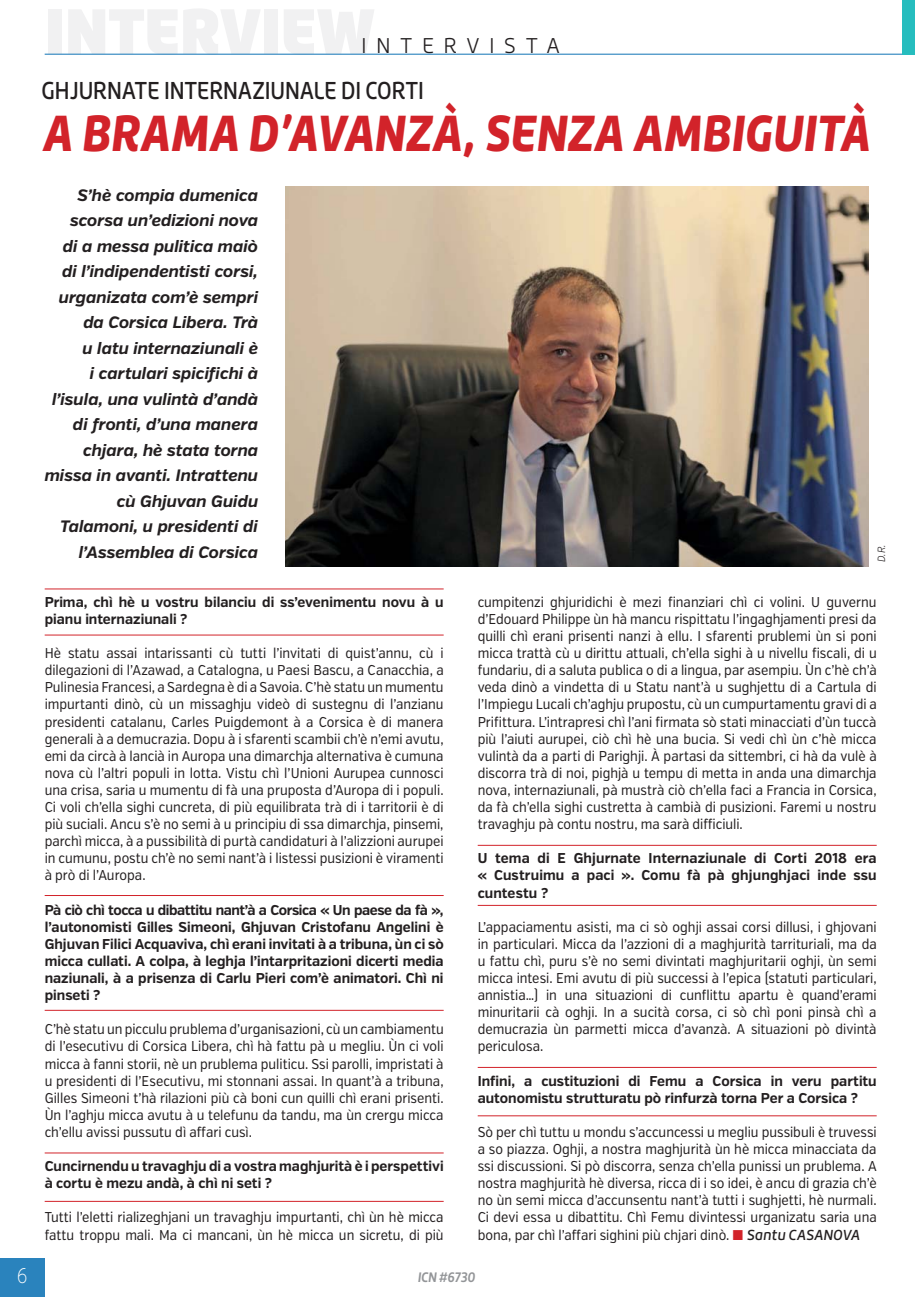
<style>
.page{position:relative;width:915px;height:1297px;background:#fff}
.page>*{position:absolute;margin:0;border:0;box-sizing:border-box;transform-origin:0 0}
.t1{font:italic 900 49.65px "Roihu";letter-spacing:-.005em;color:#d2232a;scale:.87 1}
.t2{font:500 24px "Roihu";letter-spacing:-.005em;color:#231f20;scale:.87 1}
.t3{font:300 21px "Roihu";letter-spacing:.49em;color:#231f20;scale:.95 1}
.t4{font:200 21px "Verb Cond";color:#fff;scale:.9 1}
.t5{font:italic 700 16.5px/25.5px "Verb";letter-spacing:-.005em;color:#231f20;text-align:right}
.t6{font:14.25px/17.1px "Verb Cond";color:#231f20;text-align:justify;scale:.95 1}
.t7{font:700 14.25px/17.1px "Verb";color:#231f20;scale:.95 1}
.t8{font:italic 700 13.5px "Roihu";letter-spacing:-.01em;color:#939598;scale:.9 1}
.t9{font:italic 300 10.5px "Verb Cond";color:#231f20;scale:.95 1}
.s1{font-family:"Roihu";font-weight:500;font-style:italic}
</style>
<div class="page">
<div style="left:0;top:1258px;width:45px;height:39px;background:#2a83bd"></div>
<hr style="left:45px;top:54px;width:869px;height:1px;background:#2a83bd">
<div style="left:901px;top:0;width:13px;height:55px;background:#26bdbe"></div>
<img style="left:285px;top:186px;width:582px;height:381px">
<hr style="left:45px;top:589px;width:398px;height:1px;background:#d2232a">
<hr style="left:477px;top:845px;width:399px;height:1px;background:#d2232a">
<hr style="left:45px;top:635px;width:398px;height:1px;background:#d2232a">
<hr style="left:477px;top:905px;width:399px;height:1px;background:#d2232a">
<hr style="left:45px;top:895px;width:398px;height:1px;background:#d2232a">
<hr style="left:45px;top:1010px;width:398px;height:1px;background:#d2232a">
<hr style="left:45px;top:1152px;width:398px;height:1px;background:#d2232a">
<hr style="left:477px;top:1067px;width:399px;height:1px;background:#d2232a">
<hr style="left:45px;top:1201px;width:398px;height:1px;background:#d2232a">
<hr style="left:477px;top:1115px;width:399px;height:1px;background:#d2232a">
<h3 class="t4" style="left:17px;top:1263px;width:13px">6</h3>
<h3 class="t3" style="left:361px;top:34px;width:210px">INTERVISTA</h3>
<h2 class="t2" style="left:41px;top:80px;width:441px">GHJURNATE INTERNAZIUNALE DI CORTI</h2>
<h1 class="t1" style="left:41px;top:105px;width:953px">A BRAMA D’AVANZÀ, SENZA AMBIGUITÀ</h1>
<p class="t5" style="left:45px;top:184px;width:215px">S’hè compia dumenica scorsa un’edizioni nova<br>di a messa pulitica maiò di l’indipendentisti corsi, urganizata com’è sempri da Corsica Libera. Trà<br>u latu internaziunali è<br>i cartulari spicifichi à l’isula, una vulintà d’andà di fronti, d’una manera chjara, hè stata torna missa in avanti. Intrattenu cù Ghjuvan Guidu<br>Talamoni, u presidenti di l’Assemblea di Corsica</p>
<p class="t9" style="left:875px;top:562px;width:21px;rotate:-90deg">D.R.</p>
<p class="t7" style="left:45px;top:595px;width:421px">Prima, chì hè u vostru bilanciu di ss’evenimentu novu à u pianu internaziunali ?</p>
<p class="t6" style="left:45px;top:646px;width:421px">Hè statu assai intarissanti cù tutti l’invitati di quist’annu, cù i dilegazioni di l’Azawad, a Catalogna, u Paesi Bascu, a Canacchia, a Pulinesia Francesi, a Sardegna è di a Savoia. C’hè statu un mumentu impurtanti dinò, cù un missaghju videò di sustegnu di l’anzianu presidenti catalanu, Carles Puigdemont à a Corsica è di manera generali à a demucrazia. Dopu à i sfarenti scambii ch’è n’emi avutu, emi da circà à lancià in Auropa una dimarchja alternativa è cumuna nova cù l’altri populi in lotta. Vistu chì l’Unioni Aurupea cunnosci una crisa, saria u mumentu di fà una pruposta d’Auropa di i populi.<br>Ci voli ch’ella sighi cuncreta, di più equilibrata trà di i tarritorii è di più suciali. Ancu s’è no semi à u principiu di ssa dimarchja, pinsemi, parchì micca, à a pussibilità di purtà candidaturi à l’alizzioni aurupei in cumunu, postu ch’è no semi nant’à i listessi pusizioni è viramenti à prò di l’Auropa.</p>
<p class="t7" style="left:45px;top:903px;width:421px;text-align:justify">Pà ciò chì tocca u dibattitu nant’à a Corsica « Un paese da fà », l’autonomisti Gilles Simeoni, Ghjuvan Cristofanu Angelini è Ghjuvan Filici Acquaviva, chì erani invitati à a tribuna, ùn ci sò micca cullati. A colpa, à leghja l’intarpritazioni dicerti media naziunali, à a prisenza di Carlu Pieri com’è animatori. Chì ni pinseti ?</p>
<p class="t6" style="left:45px;top:1022px;width:421px">C’hè statu un picculu prublema d’urganisazioni, cù un cambiamentu di l’esecutivu di Corsica Libera, chì hà fattu pà u megliu. Ùn ci voli micca à fanni storii, nè un prublema puliticu. Ssi parolli, impristati à u presidenti di l’Esecutivu, mi stonnani assai. In quant’à a tribuna, Gilles Simeoni t’hà rilazioni più cà boni cun quilli chì erani prisenti.<br>Ùn l’aghju micca avutu à u telefunu da tandu, ma ùn crergu micca ch’ellu avissi pussutu dì affari cusì.</p>
<p class="t7" style="left:45px;top:1159px;width:421px">Cuncirnendu u travaghju di a vostra maghjurità è i perspettivi à cortu è mezu andà, à chì ni seti ?</p>
<p class="t6" style="left:45px;top:1210px;width:421px">Tutti l’eletti rializeghjani un travaghju impurtanti, chì ùn hè micca fattu troppu mali. Ma ci mancani, ùn hè micca un sicretu, di più</p>
<p class="t6" style="left:477px;top:595px;width:421px">cumpitenzi ghjuridichi è mezi finanziari chì ci volini. U guvernu d’Edouard Philippe ùn hà mancu rispittatu l’ingaghjamenti presi da quilli chì erani prisenti nanzi à ellu. I sfarenti prublemi ùn si poni micca trattà cù u dirittu attuali, ch’ella sighi à u nivellu fiscali, di u fundariu, di a saluta publica o di a lingua, par asempiu. Ùn c’hè ch’à veda dinò a vindetta di u Statu nant’à u sughjettu di a Cartula di l’Impiegu Lucali ch’aghju prupostu, cù un cumpurtamentu gravi di a Prifittura. L’intrapresi chì l’ani firmata sò stati minacciati d’ùn tuccà più l’aiuti aurupei, ciò chì hè una bucia. Si vedi chì ùn c’hè micca vulintà da a parti di Parighji. À partasi da sittembri, ci hà da vulè à discorra trà di noi, pighjà u tempu di metta in anda una dimarchja nova, internaziunali, pà mustrà ciò ch’ella faci a Francia in Corsica, da fà ch’ella sighi custretta à cambià di pusizioni. Faremi u nostru travaghju pà contu nostru, ma sarà difficiuli.</p>
<p class="t7" style="left:477px;top:851px;width:421px;text-align:justify">U tema di E Ghjurnate Internaziunale di Corti 2018 era « Custruimu a paci ». Comu fà pà ghjunghjaci inde ssu cuntestu ?</p>
<p class="t6" style="left:477px;top:920px;width:421px">L’appaciamentu asisti, ma ci sò oghji assai corsi dillusi, i ghjovani in particulari. Micca da l’azzioni di a maghjurità tarrituriali, ma da u fattu chì, puru s’è no semi divintati maghjuritarii oghji, ùn semi micca intesi. Emi avutu di più successi à l’epica (statuti particulari, annistia…) in una situazioni di cunflittu apartu è quand’erami minuritarii cà oghji. In a sucità corsa, ci sò chì poni pinsà chì a demucrazia ùn parmetti micca d’avanzà. A situazioni pò divintà periculosa.</p>
<p class="t7" style="left:477px;top:1074px;width:421px">Infini, a custituzioni di Femu a Corsica in veru partitu autonomistu strutturatu pò rinfurzà torna Per a Corsica ?</p>
<p class="t6" style="left:477px;top:1125px;width:421px">Sò per chì tuttu u mondu s’accuncessi u megliu pussibuli è truvessi a so piazza. Oghji, a nostra maghjurità ùn hè micca minacciata da ssi discussioni. Si pò discorra, senza ch’ella punissi un prublema. A nostra maghjurità hè diversa, ricca di i so idei, è ancu di grazia ch’è no ùn semi micca d’accunsentu nant’à tutti i sughjetti, hè nurmali.<br>Ci devi essa u dibattitu. Chì Femu divintessi urganizatu saria una bona, par chì l’affari sighini più chjari dinò. <span class="s1">Santu CASANOVA</span></p>
<p class="t8" style="left:417px;top:1269px;width:65px">ICN #6730</p>
</div>
